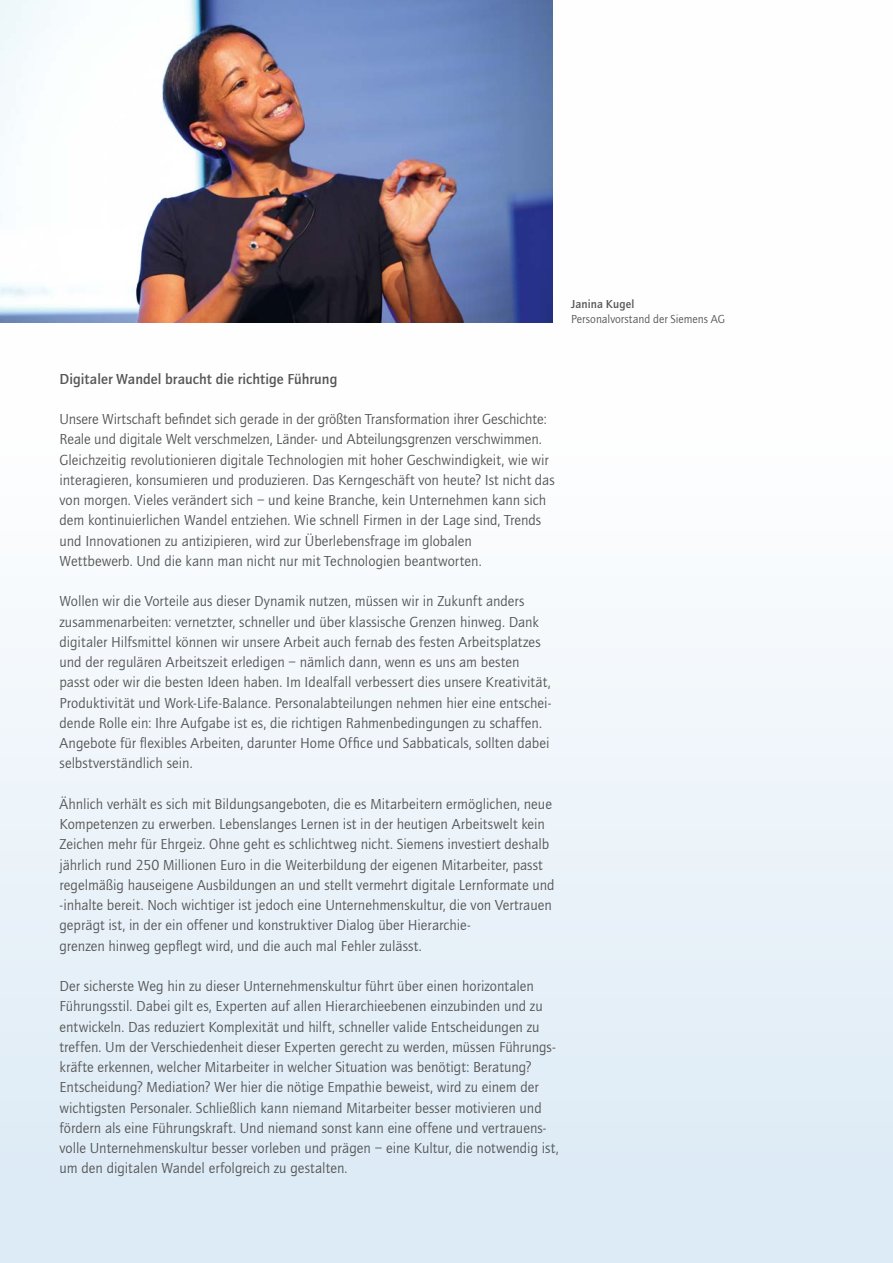
<style>
.page{position:relative;width:893px;height:1263px;background:#fff}
.page>*{position:absolute;margin:0;border:0;box-sizing:border-box;transform-origin:0 0}
.t1{font:15px/20.2px "Quay Sans EF";color:#565656}
.t2{font:500 15px "Quay Sans EF";color:#565656}
.t3{font:12px "Quay Sans EF";color:#565656}
.t4{font:500 12px "Quay Sans EF";letter-spacing:.005em;color:#565656}
</style>
<div class="page">
<div style="left:0;top:0;width:893px;height:1263px;background:linear-gradient(to bottom,#fff,#deecf6)"></div>
<img style="left:0;top:0;width:552px;height:323px">
<p class="t4" style="left:571px;top:297px;width:65px">Janina Kugel</p>
<p class="t3" style="left:571px;top:312px;width:155px">Personalvorstand der Siemens AG</p>
<p class="t2" style="left:60px;top:370px;width:279px">Digitaler Wandel braucht die richtige Führung</p>
<p class="t1" style="left:60px;top:409px;width:497px">Unsere Wirtschaft befindet sich gerade in der größten Transformation ihrer Geschichte:<br>Reale und digitale Welt verschmelzen, Länder- und Abteilungsgrenzen verschwimmen.<br>Gleichzeitig revolutionieren digitale Technologien mit hoher Geschwindigkeit, wie wir interagieren, konsumieren und produzieren. Das Kerngeschäft von heute? Ist nicht das von morgen. Vieles verändert sich – und keine Branche, kein Unternehmen kann sich dem kontinuierlichen Wandel entziehen. Wie schnell Firmen in der Lage sind, Trends und Innovationen zu antizipieren, wird zur Überlebensfrage im globalen<br>Wettbewerb. Und die kann man nicht nur mit Technologien beantworten.</p>
<p class="t1" style="left:60px;top:591px;width:493px">Wollen wir die Vorteile aus dieser Dynamik nutzen, müssen wir in Zukunft anders zusammenarbeiten: vernetzter, schneller und über klassische Grenzen hinweg. Dank digitaler Hilfsmittel können wir unsere Arbeit auch fernab des festen Arbeitsplatzes und der regulären Arbeitszeit erledigen – nämlich dann, wenn es uns am besten passt oder wir die besten Ideen haben. Im Idealfall verbessert dies unsere Kreativität, Produktivität und Work-Life-Balance. Personalabteilungen nehmen hier eine entschei&shy;dende Rolle ein: Ihre Aufgabe ist es, die richtigen Rahmenbedingungen zu schaffen.<br>Angebote für flexibles Arbeiten, darunter Home Office und Sabbaticals, sollten dabei selbstverständlich sein.</p>
<p class="t1" style="left:60px;top:794px;width:497px">Ähnlich verhält es sich mit Bildungsangeboten, die es Mitarbeitern ermöglichen, neue Kompetenzen zu erwerben. Lebenslanges Lernen ist in der heutigen Arbeitswelt kein Zeichen mehr für Ehrgeiz. Ohne geht es schlichtweg nicht. Siemens investiert deshalb jährlich rund 250 Millionen Euro in die Weiterbildung der eigenen Mitarbeiter, passt regelmäßig hauseigene Ausbildungen an und stellt vermehrt digitale Lernformate und -inhalte bereit. Noch wichtiger ist jedoch eine Unternehmenskultur, die von Vertrauen geprägt ist, in der ein offener und konstruktiver Dialog über Hierarchie-<br>grenzen hinweg gepflegt wird, und die auch mal Fehler zulässt.</p>
<p class="t1" style="left:60px;top:976px;width:501px">Der sicherste Weg hin zu dieser Unternehmenskultur führt über einen horizontalen Führungsstil. Dabei gilt es, Experten auf allen Hierarchieebenen einzubinden und zu entwickeln. Das reduziert Komplexität und hilft, schneller valide Entscheidungen zu treffen. Um der Verschiedenheit dieser Experten gerecht zu werden, müssen Führungs&shy;kräfte erkennen, welcher Mitarbeiter in welcher Situation was benötigt: Beratung?<br>Entscheidung? Mediation? Wer hier die nötige Empathie beweist, wird zu einem der wichtigsten Personaler. Schließlich kann niemand Mitarbeiter besser motivieren und fördern als eine Führungskraft. Und niemand sonst kann eine offene und vertrauens&shy;volle Unternehmenskultur besser vorleben und prägen – eine Kultur, die notwendig ist, um den digitalen Wandel erfolgreich zu gestalten.</p>
</div>
